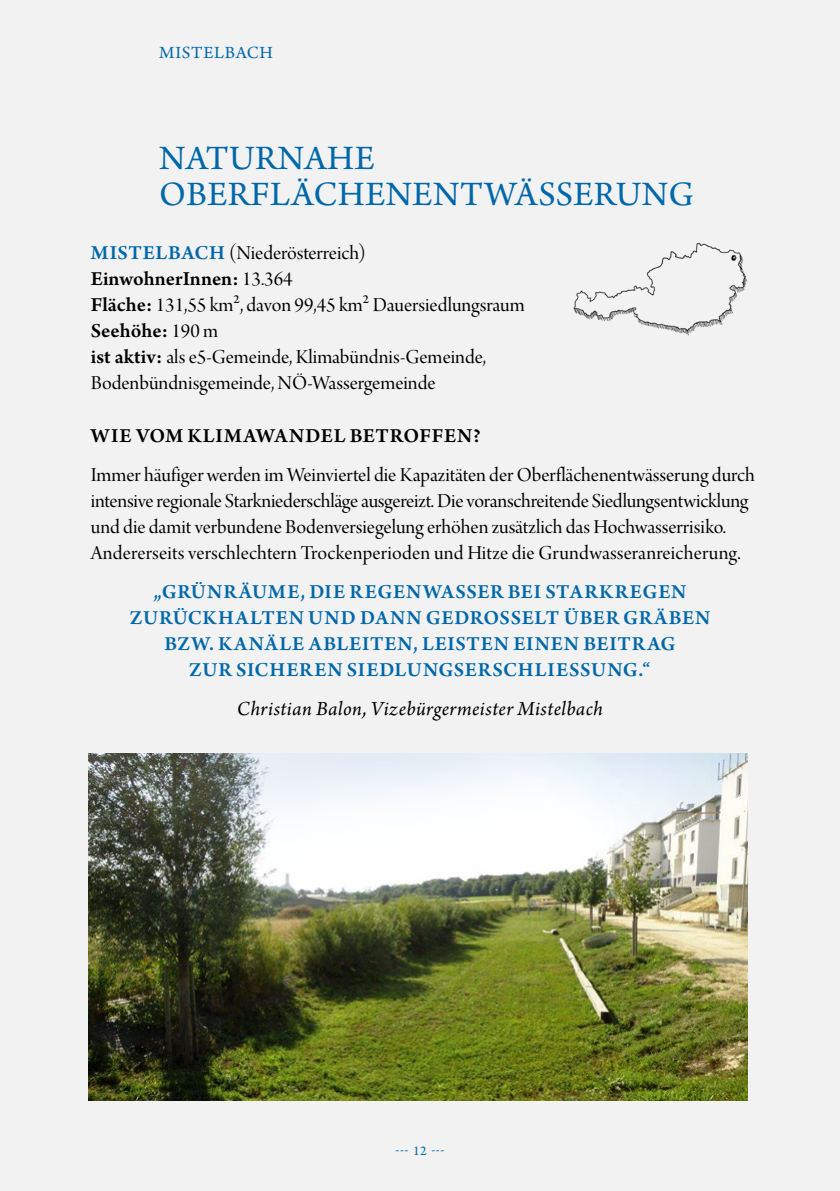
<style>
.page{position:relative;width:840px;height:1191px;background:#fff}
.page>*{position:absolute;margin:0;border:0;box-sizing:border-box;transform-origin:0 0}
.HL_blau_18_PT{font:36px/36px "Arno Pro";letter-spacing:.01em;color:#0068aa}
.Copy_normal{font:21px/26px "Arno Pro Display";color:#000}
.Zitat{font:600 21px/26px "Arno Pro";letter-spacing:.035em;color:#0068aa;text-align:center}
.Zitat_Quelle{font:italic 21px "Arno Pro";letter-spacing:.02em;color:#000}
.SHL_normal{font:600 21px "Arno Pro";letter-spacing:.005em;color:#000}
.SHL_Stadtnamen{font:21px "Arno Pro Display";letter-spacing:-.005em;color:#000}
.SHL_normal-2{font:600 21px "Arno Pro";letter-spacing:.04em;color:#000}
.t1{font:18px "Arno Pro";letter-spacing:.035em;color:#0068aa}
.t2{font:14px "Arno Pro";color:#0068aa}
.s1{font-family:"Arno Pro";font-weight:600;color:#0068aa}
.s2{font-family:"Arno Pro Display";font-weight:400}
.s3{font-family:"Arno Pro";font-weight:600}
</style>
<div class="page">
<div style="left:0;top:0;width:839px;height:1191px;background:#f2f2f2"></div>
<img style="left:573px;top:243px;width:175px;height:93px">
<img style="left:89px;top:754px;width:657px;height:346px">
<p class="t1" style="left:159px;top:42px;width:115px">MISTELBACH</p>
<h1 class="HL_blau_18_PT" style="left:159px;top:142px;width:536px">NATURNAHE<br>OBERFLÄCHENENTWÄSSERUNG</h1>
<h2 class="SHL_Stadtnamen" style="left:91px;top:241px;width:276px"><span class="s1">MISTELBACH</span> (Niederösterreich)</h2>
<p class="SHL_normal" style="left:91px;top:267px;width:203px">EinwohnerInnen: <span class="s2">13.364</span></p>
<p class="Copy_normal" style="left:91px;top:293px;width:435px"><span class="s3">Fläche:</span> 131,55 km², davon 99,45 km² Dauersiedlungsraum</p>
<p class="SHL_normal" style="left:91px;top:319px;width:129px">Seehöhe: <span class="s2">190 m</span></p>
<p class="Copy_normal" style="left:91px;top:345px;width:396px"><span class="s3">ist aktiv:</span> als e5-Gemeinde, Klimabündnis-Gemeinde,<br>Bodenbündnisgemeinde, NÖ-Wassergemeinde</p>
<h3 class="SHL_normal-2" style="left:91px;top:423px;width:391px">WIE VOM KLIMAWANDEL BETROFFEN?</h3>
<p class="Copy_normal" style="left:91px;top:463px;width:665px">Immer häufiger werden im Weinviertel die Kapazitäten der Oberflächenentwässerung durch intensive regionale Starkniederschläge ausgereizt. Die voranschreitende Siedlungsentwicklung und die damit verbundene Bodenversiegelung erhöhen zusätzlich das Hochwasserrisiko.<br>Andererseits verschlechtern Trockenperioden und Hitze die Grundwasseranreicherung.</p>
<p class="Zitat" style="left:130px;top:579px;width:581px">„GRÜNRÄUME, DIE REGENWASSER BEI STARKREGEN ZURÜCKHALTEN UND DANN GEDROSSELT ÜBER GRÄBEN BZW. KANÄLE ABLEITEN, LEISTEN EINEN BEITRAG<br>ZUR SICHEREN SIEDLUNGSERSCHLIESSUNG.“</p>
<p class="Zitat_Quelle" style="left:237px;top:696px;width:367px">Christian Balon, Vizebürgermeister Mistelbach</p>
<p class="t2" style="left:395px;top:1142px;width:50px">--- 12 ---</p>
</div>
